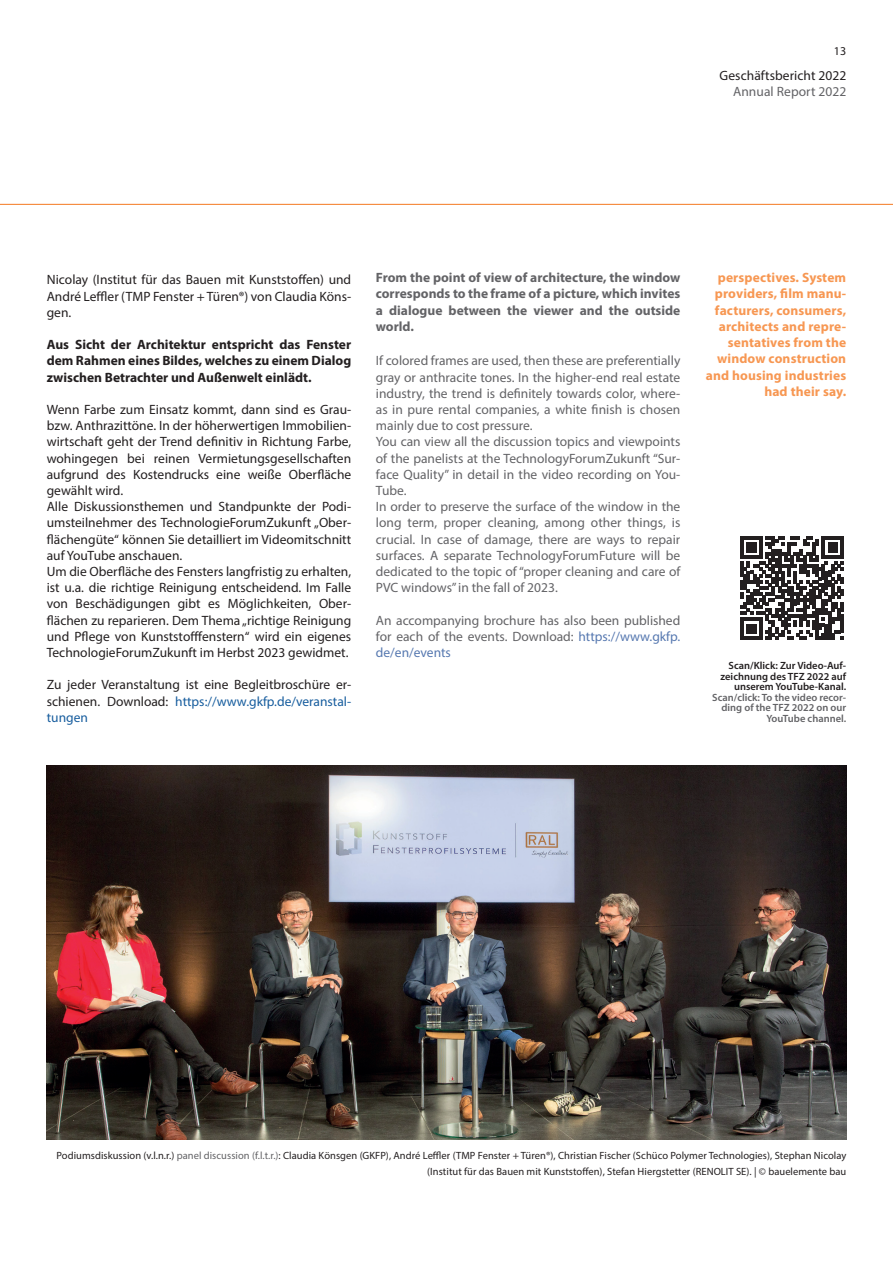
<style>
.page{position:relative;width:893px;height:1263px;background:#fff}
.page>*{position:absolute;margin:0;border:0;box-sizing:border-box;transform-origin:0 0}
.t1{font:13.5px/16.2px "Myriad Pro";color:#231f20;text-align:justify}
.t2{font:13.5px/16.2px "Myriad Pro";color:#636366}
.t3{font:700 13.5px/16.2px "Myriad Pro";letter-spacing:.01em;color:#f79752;text-align:right}
.t4{font:700 13.5px/16.2px "Myriad Pro";color:#636366;text-align:justify}
.t5{font:700 13.5px/16.2px "Myriad Pro";color:#231f20;text-align:justify}
.t6{font:12px "Myriad Pro";color:#231f20}
.t7{font:10.5px/16.2px "Myriad Pro";letter-spacing:.005em;color:#231f20;text-align:right}
.t8{font:600 10.5px/10.5px "Myriad Pro";color:#231f20;text-align:right}
.t9{font:600 10.5px/10.5px "Myriad Pro";color:#636366;text-align:right}
.s1{color:#175d9e}
.s2{color:#5678b0}
.s3{color:#636366}
</style>
<div class="page">
<svg style="left:741px;top:537px;width:102px;height:102px"></svg>
<hr style="left:0;top:204px;width:893px;height:1px;background:#f47921">
<img style="left:47px;top:765px;width:799px;height:374px">
<p class="t6" style="left:834px;top:44px;width:14px">13</p>
<p class="t1" style="left:720px;top:67px;width:128px">Geschäftsbericht 2022</p>
<p class="t2" style="left:733px;top:84px;width:115px">Annual Report 2022</p>
<p class="t1" style="left:47px;top:271px;width:306px">Nicolay (Institut für das Bauen mit Kunststoffen) und André Leffler (TMP Fenster + Türen®) von Claudia Köns&shy;gen.</p>
<p class="t5" style="left:47px;top:336px;width:306px">Aus Sicht der Architektur entspricht das Fenster dem Rahmen eines Bildes, welches zu einem Dialog zwischen Betrachter und Außenwelt einlädt.</p>
<p class="t1" style="left:47px;top:401px;width:306px;text-align:left">Wenn Farbe zum Einsatz kommt, dann sind es Grau&shy;bzw. Anthrazittöne. In der höherwertigen Immobilien&shy;wirtschaft geht der Trend definitiv in Richtung Farbe, wohingegen bei reinen Vermietungsgesellschaften aufgrund des Kostendrucks eine weiße Oberfläche gewählt wird.<br>Alle Diskussionsthemen und Standpunkte der Podi&shy;umsteilnehmer des TechnologieForumZukunft „Ober&shy;flächengüte“ können Sie detailliert im Videomitschnitt auf YouTube anschauen.<br>Um die Oberfläche des Fensters langfristig zu erhalten, ist u.a. die richtige Reinigung entscheidend. Im Falle von Beschädigungen gibt es Möglichkeiten, Ober&shy;flächen zu reparieren. Dem Thema „richtige Reinigung und Pflege von Kunststofffenstern“ wird ein eigenes TechnologieForumZukunft im Herbst 2023 gewidmet.</p>
<p class="t1" style="left:47px;top:676px;width:306px">Zu jeder Veranstaltung ist eine Begleitbroschüre er&shy;schienen. Download: <span class="s1">https://www.gkfp.de/veranstal&shy;tungen</span></p>
<p class="t4" style="left:376px;top:269px;width:306px">From the point of view of architecture, the window corresponds to the frame of a picture, which invites a dialogue between the viewer and the outside world.</p>
<p class="t2" style="left:376px;top:352px;width:306px">If colored frames are used, then these are preferentially gray or anthracite tones. In the higher-end real estate industry, the trend is definitely towards color, where&shy;as in pure rental companies, a white finish is chosen mainly due to cost pressure.<br>You can view all the discussion topics and viewpoints of the panelists at the TechnologyForumZukunft “Sur&shy;face Quality” in detail in the video recording on You-Tube.<br>In order to preserve the surface of the window in the long term, proper cleaning, among other things, is crucial. In case of damage, there are ways to repair surfaces. A separate TechnologyForumFuture will be dedicated to the topic of “proper cleaning and care of PVC windows” in the fall of 2023.</p>
<p class="t2" style="left:376px;top:612px;width:306px;text-align:justify">An accompanying brochure has also been published for each of the events. Download: <span class="s2">https://www.gkfp. de/en/events</span></p>
<p class="t3" style="left:706px;top:269px;width:142px">perspectives. System providers, film manu&shy;facturers, consumers, architects and repre&shy;sentatives from the window construction and housing industries had their say.</p>
<p class="t8" style="left:721px;top:660px;width:127px">Scan/Klick: Zur Video-Auf&shy;zeichnung des TFZ 2022 auf unserem YouTube-Kanal.</p>
<p class="t9" style="left:712px;top:692px;width:135px">Scan/click: To the video recor&shy;ding of the TFZ 2022 on our<br>YouTube channel.</p>
<p class="t7" style="left:57px;top:1147px;width:791px">Podiumsdiskussion (v.l.n.r.) <span class="s3">panel discussion (f.l.t.r.)</span>: Claudia Könsgen (GKFP), André Leffler (TMP Fenster + Türen®), Christian Fischer (Schüco Polymer Technologies), Stephan Nicolay (Institut für das Bauen mit Kunststoffen), Stefan Hiergstetter (RENOLIT SE). | © bauelemente bau</p>
</div>
